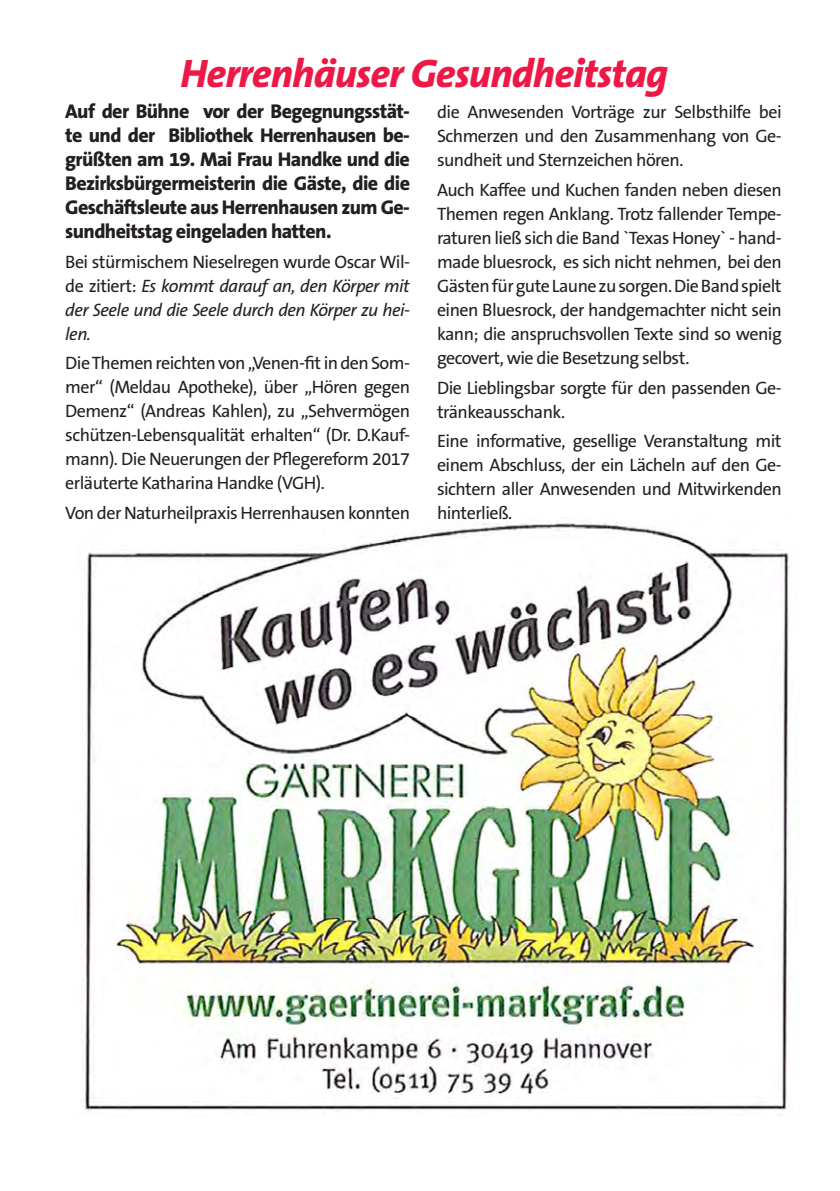
<style>
.page{position:relative;width:840px;height:1191px;background:#fff}
.page>*{position:absolute;margin:0;border:0;box-sizing:border-box;transform-origin:0 0}
.t1{font:italic 800 40px "The Sans B8";letter-spacing:-.02em;color:#ed1845}
.t2{font:800 20px/24px "The Sans B8";letter-spacing:-.03em;color:#231f20;text-align:justify}
.t3{font:18px/24px "The Sans B5 Plain";letter-spacing:-.03em;color:#231f20;text-align:justify}
.t4{font:italic 18px/24px "The Sans B5 Plain";letter-spacing:-.03em;color:#231f20;text-align:justify}
.s1{font-style:normal}
</style>
<div class="page">
<img style="left:85px;top:521px;width:705px;height:590px">
<h1 class="t1" style="left:180px;top:52px;width:488px">Herrenhäuser Gesundheitstag</h1>
<p class="t2" style="left:65px;top:100px;width:346px">Auf der Bühne vor der Begegnungsstät&shy;te und der Bibliothek Herrenhausen be&shy;grüßten am 19. Mai Frau Handke und die Bezirksbürgermeisterin die Gäste, die die Geschäftsleute aus Herrenhausen zum Ge&shy;sundheitstag eingeladen hatten.</p>
<p class="t4" style="left:65px;top:250px;width:346px"><span class="s1">Bei stürmischem Nieselregen wurde Oscar Wil&shy;de zitiert:</span> Es kommt darauf an, den Körper mit der Seele und die Seele durch den Körper zu hei&shy;len.</p>
<p class="t3" style="left:65px;top:352px;width:346px">Die Themen reichten von „Venen-fit in den Som&shy;mer“ (Meldau Apotheke), über „Hören gegen Demenz“ (Andreas Kahlen), zu „Sehvermögen schützen-Lebensqualität erhalten“ (Dr. D.Kauf&shy;mann). Die Neuerungen der Pflegereform 2017 erläuterte Katharina Handke (VGH).</p>
<p class="t3" style="left:65px;top:501px;width:346px">Von der Naturheilpraxis Herrenhausen konnten</p>
<p class="t3" style="left:437px;top:101px;width:346px">die Anwesenden Vorträge zur Selbsthilfe bei Schmerzen und den Zusammenhang von Ge&shy;sundheit und Sternzeichen hören.</p>
<p class="t3" style="left:437px;top:178px;width:346px">Auch Kaffee und Kuchen fanden neben diesen Themen regen Anklang. Trotz fallender Tempe&shy;raturen ließ sich die Band `Texas Honey` - hand&shy;made bluesrock, es sich nicht nehmen, bei den Gästen für gute Laune zu sorgen. Die Band spielt einen Bluesrock, der handgemachter nicht sein kann; die anspruchsvollen Texte sind so wenig gecovert, wie die Besetzung selbst.</p>
<p class="t3" style="left:437px;top:376px;width:346px">Die Lieblingsbar sorgte für den passenden Ge&shy;tränkeausschank.</p>
<p class="t3" style="left:437px;top:430px;width:346px">Eine informative, gesellige Veranstaltung mit einem Abschluss, der ein Lächeln auf den Ge&shy;sichtern aller Anwesenden und Mitwirkenden hinterließ.</p>
</div>
